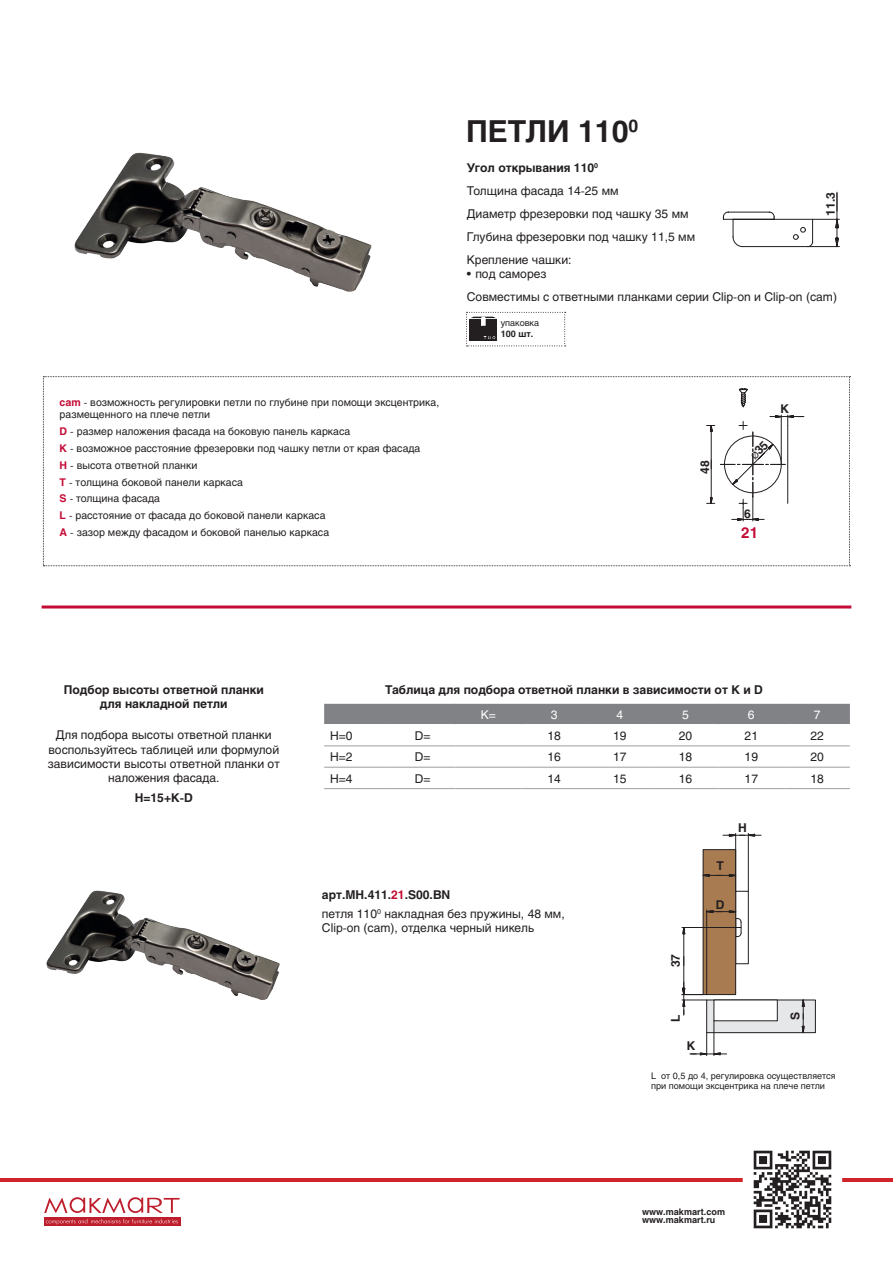
<style>
.page{position:relative;width:893px;height:1263px;background:#fff}
.page>*{position:absolute;margin:0;border:0;box-sizing:border-box;transform-origin:0 0}
.Paragraph_Style_1{font:700 30px "Helios";color:#231f20}
.артикулы{font:700 15px "Helios";color:#c40c37}
.артикулы-2{font:12px/14.4px "Helios";color:#231f20;text-align:center}
.артикулы-3{font:700 12px "Helios";color:#231f20}
.t1{font:12px "Helios";color:#fff}
.t2{font:10.5px/12.6px "Helios";color:#231f20}
.схемы{font:9px/10.8px "Helios";color:#231f20}
.t3{font:700 9px/8.6px "Helios";color:#231f20}
.s1{font-weight:700;color:#c40c37}
.s2{color:#c40c37}
</style>
<div class="page">
<hr style="left:0;top:1178px;width:893px;height:3px;background:#d1232a">
<img style="left:746px;top:1150px;width:93px;height:79px">
<div style="left:44px;top:1217px;width:136px;height:9px;background:#be1d2c"></div>
<svg style="left:46px;top:1219px;width:132px;height:5px"></svg>
<svg style="left:44px;top:1197px;width:136px;height:16px"></svg>
<hr style="left:42px;top:605px;width:809px;height:3px;background:#c40c37">
<img style="left:47px;top:890px;width:233px;height:110px">
<svg style="left:723px;top:192px;width:117px;height:55px"></svg>
<div style="left:707px;top:1000px;width:108px;height:33px;background:#e6e7e9"></div>
<div style="left:706px;top:999px;width:110px;height:34px;border:1px solid #231f20"></div>
<div style="left:714px;top:1000px;width:63px;height:21px;background:#fff"></div>
<div style="left:713px;top:999px;width:65px;height:22px;border:1px solid #231f20"></div>
<div style="left:735px;top:891px;width:14px;height:73px;border:1px solid #231f20"></div>
<div style="left:703px;top:850px;width:33px;height:144px;background:#a97b50"></div>
<div style="left:703px;top:849px;width:33px;height:146px;border:1px solid #231f20"></div>
<svg style="left:682px;top:928px;width:3px;height:12px"></svg>
<hr style="left:683px;top:934px;width:1px;height:54px;background:#231f20">
<hr style="left:682px;top:927px;width:59px;height:1px;background:#231f20">
<svg style="left:682px;top:982px;width:25px;height:33px"></svg>
<svg style="left:702px;top:874px;width:35px;height:3px"></svg>
<svg style="left:703px;top:910px;width:39px;height:27px"></svg>
<hr style="left:706px;top:910px;width:1px;height:84px;background:#231f20">
<hr style="left:714px;top:1021px;width:1px;height:35px;background:#231f20">
<svg style="left:690px;top:1033px;width:37px;height:23px"></svg>
<svg style="left:802px;top:999px;width:3px;height:35px"></svg>
<svg style="left:723px;top:834px;width:38px;height:3px"></svg>
<hr style="left:748px;top:833px;width:1px;height:58px;background:#231f20">
<hr style="left:735px;top:833px;width:1px;height:58px;background:#231f20">
<img style="left:74px;top:152px;width:298px;height:140px">
<hr style="left:892px;top:426px;width:1px;height:84px;background:#231f20">
<svg style="left:466px;top:312px;width:100px;height:35px"></svg>
<div style="left:324px;top:704px;width:526px;height:20px;background:#808285"></div>
<hr style="left:324px;top:745px;width:66px;height:1px;background:#a8a9ad">
<hr style="left:390px;top:745px;width:66px;height:1px;background:#a8a9ad">
<hr style="left:456px;top:745px;width:65px;height:1px;background:#a8a9ad">
<hr style="left:521px;top:745px;width:66px;height:1px;background:#a8a9ad">
<hr style="left:587px;top:745px;width:66px;height:1px;background:#a8a9ad">
<hr style="left:653px;top:745px;width:65px;height:1px;background:#a8a9ad">
<hr style="left:718px;top:745px;width:66px;height:1px;background:#a8a9ad">
<hr style="left:784px;top:745px;width:66px;height:1px;background:#a8a9ad">
<hr style="left:324px;top:767px;width:66px;height:1px;background:#a8a9ad">
<hr style="left:390px;top:767px;width:66px;height:1px;background:#a8a9ad">
<hr style="left:456px;top:767px;width:65px;height:1px;background:#a8a9ad">
<hr style="left:521px;top:767px;width:66px;height:1px;background:#a8a9ad">
<hr style="left:587px;top:767px;width:66px;height:1px;background:#a8a9ad">
<hr style="left:653px;top:767px;width:65px;height:1px;background:#a8a9ad">
<hr style="left:718px;top:767px;width:66px;height:1px;background:#a8a9ad">
<hr style="left:784px;top:767px;width:66px;height:1px;background:#a8a9ad">
<hr style="left:324px;top:788px;width:66px;height:1px;background:#a8a9ad">
<hr style="left:390px;top:788px;width:66px;height:1px;background:#a8a9ad">
<hr style="left:456px;top:788px;width:65px;height:1px;background:#a8a9ad">
<hr style="left:521px;top:788px;width:66px;height:1px;background:#a8a9ad">
<hr style="left:587px;top:788px;width:66px;height:1px;background:#a8a9ad">
<hr style="left:653px;top:788px;width:65px;height:1px;background:#a8a9ad">
<hr style="left:718px;top:788px;width:66px;height:1px;background:#a8a9ad">
<hr style="left:784px;top:788px;width:66px;height:1px;background:#a8a9ad">
<svg style="left:43px;top:376px;width:807px;height:190px"></svg>
<p class="Paragraph_Style_1" style="left:466px;top:114px;width:174px">ПЕТЛИ 110<sup>0</sup></p>
<p class="артикулы-3" style="left:467px;top:161px;width:133px">Угол открывания 110<sup>0</sup></p>
<p class="артикулы-2" style="left:467px;top:183px;width:153px">Толщина фасада 14-25 мм</p>
<p class="артикулы-2" style="left:467px;top:206px;width:223px">Диаметр фрезеровки под чашку 35 мм</p>
<p class="артикулы-2" style="left:467px;top:229px;width:230px">Глубина фрезеровки под чашку 11,5 мм</p>
<p class="артикулы-2" style="left:467px;top:252px;width:106px">Крепление чашки:</p>
<p class="артикулы-2" style="left:467px;top:267px;width:81px">• под саморез</p>
<p class="артикулы-2" style="left:467px;top:289px;width:372px">Совместимы с ответными планками серии Clip-on и Clip-on (cam)</p>
<p class="артикулы-3" style="left:823px;top:216px;width:25px;rotate:-90deg">11.3</p>
<p class="схемы" style="left:501px;top:318px;width:40px">упаковка</p>
<p class="t3" style="left:501px;top:330px;width:34px">100 шт.</p>
<p class="t2" style="left:60px;top:395px;width:381px"><span class="s1">cam</span> - возможность регулировки петли по глубине при помощи эксцентрика, размещенного на плече петли</p>
<p class="t2" style="left:60px;top:425px;width:292px"><span class="s1">D</span> - размер наложения фасада на боковую панель каркаса</p>
<p class="t2" style="left:60px;top:442px;width:362px"><span class="s1">К</span> - возможное расстояние фрезеровки под чашку петли от края фасада</p>
<p class="t2" style="left:60px;top:459px;width:139px"><span class="s1">H</span> - высота ответной планки</p>
<p class="t2" style="left:60px;top:475px;width:185px"><span class="s1">T</span> - толщина боковой панели каркаса</p>
<p class="t2" style="left:60px;top:492px;width:102px"><span class="s1">S</span> - толщина фасада</p>
<p class="t2" style="left:60px;top:509px;width:267px"><span class="s1">L</span> - расстояние от фасада до боковой панели каркаса</p>
<p class="t2" style="left:60px;top:526px;width:271px"><span class="s1">А</span> - зазор между фасадом и боковой панелью каркаса</p>
<p class="артикулы" style="left:741px;top:523px;width:18px">21</p>
<p class="артикулы-3" style="left:698px;top:474px;width:15px;rotate:-90deg">48</p>
<p class="артикулы-3" style="left:744px;top:507px;width:8px">6</p>
<p class="артикулы-3" style="left:780px;top:401px;width:10px">K</p>
<p class="артикулы-3" style="left:64px;top:682px;width:202px">Подбор высоты ответной планки</p>
<p class="артикулы-3" style="left:100px;top:697px;width:129px">для накладной петли</p>
<p class="артикулы-2" style="left:48px;top:727px;width:233px">Для подбора высоты ответной планки воспользуйтесь таблицей или формулой зависимости высоты ответной планки от наложения фасада.</p>
<p class="артикулы-3" style="left:135px;top:790px;width:60px">H=15+K-D</p>
<p class="артикулы-3" style="left:385px;top:682px;width:379px">Таблица для подбора ответной планки в зависимости от K и D</p>
<p class="t1" style="left:481px;top:707px;width:17px">K=</p>
<p class="t1" style="left:551px;top:707px;width:8px">3</p>
<p class="t1" style="left:616px;top:707px;width:8px">4</p>
<p class="t1" style="left:682px;top:707px;width:8px">5</p>
<p class="t1" style="left:748px;top:707px;width:8px">6</p>
<p class="t1" style="left:814px;top:707px;width:8px">7</p>
<p class="артикулы-2" style="left:330px;top:728px;width:24px">H=0</p>
<p class="артикулы-2" style="left:415px;top:728px;width:17px">D=</p>
<p class="артикулы-2" style="left:547px;top:728px;width:15px">18</p>
<p class="артикулы-2" style="left:613px;top:728px;width:15px">19</p>
<p class="артикулы-2" style="left:679px;top:728px;width:15px">20</p>
<p class="артикулы-2" style="left:745px;top:728px;width:15px">21</p>
<p class="артикулы-2" style="left:810px;top:728px;width:15px">22</p>
<p class="артикулы-2" style="left:330px;top:750px;width:24px">H=2</p>
<p class="артикулы-2" style="left:415px;top:750px;width:17px">D=</p>
<p class="артикулы-2" style="left:547px;top:750px;width:15px">16</p>
<p class="артикулы-2" style="left:613px;top:750px;width:15px">17</p>
<p class="артикулы-2" style="left:679px;top:750px;width:15px">18</p>
<p class="артикулы-2" style="left:745px;top:750px;width:15px">19</p>
<p class="артикулы-2" style="left:810px;top:750px;width:15px">20</p>
<p class="артикулы-2" style="left:330px;top:771px;width:24px">H=4</p>
<p class="артикулы-2" style="left:415px;top:771px;width:17px">D=</p>
<p class="артикулы-2" style="left:547px;top:771px;width:15px">14</p>
<p class="артикулы-2" style="left:613px;top:771px;width:15px">15</p>
<p class="артикулы-2" style="left:679px;top:771px;width:15px">16</p>
<p class="артикулы-2" style="left:745px;top:771px;width:15px">17</p>
<p class="артикулы-2" style="left:810px;top:771px;width:15px">18</p>
<p class="артикулы-3" style="left:322px;top:888px;width:130px">арт.MH.411.<span class="s2">21</span>.S00.BN</p>
<p class="артикулы-2" style="left:322px;top:906px;width:244px;text-align:left">петля 110<sup>0</sup> накладная без пружины, 48 мм,<br>Clip-on (cam), отделка черный никель</p>
<p class="артикулы-3" style="left:669px;top:967px;width:15px;rotate:-90deg">37</p>
<p class="артикулы-3" style="left:716px;top:859px;width:9px">T</p>
<p class="артикулы-3" style="left:716px;top:897px;width:10px">D</p>
<p class="артикулы-3" style="left:738px;top:821px;width:10px">H</p>
<p class="артикулы-3" style="left:669px;top:1022px;width:9px;rotate:-90deg">L</p>
<p class="артикулы-3" style="left:788px;top:1020px;width:10px;rotate:-90deg">S</p>
<p class="артикулы-3" style="left:687px;top:1039px;width:10px">K</p>
<p class="схемы" style="left:651px;top:1070px;width:186px">L от 0,5 до 4, регулировка осуществляется при помощи эксцентрика на плече петли</p>
<p class="t3" style="left:642px;top:1207px;width:84px">www.makmart.com www.makmart.ru</p>
</div>
